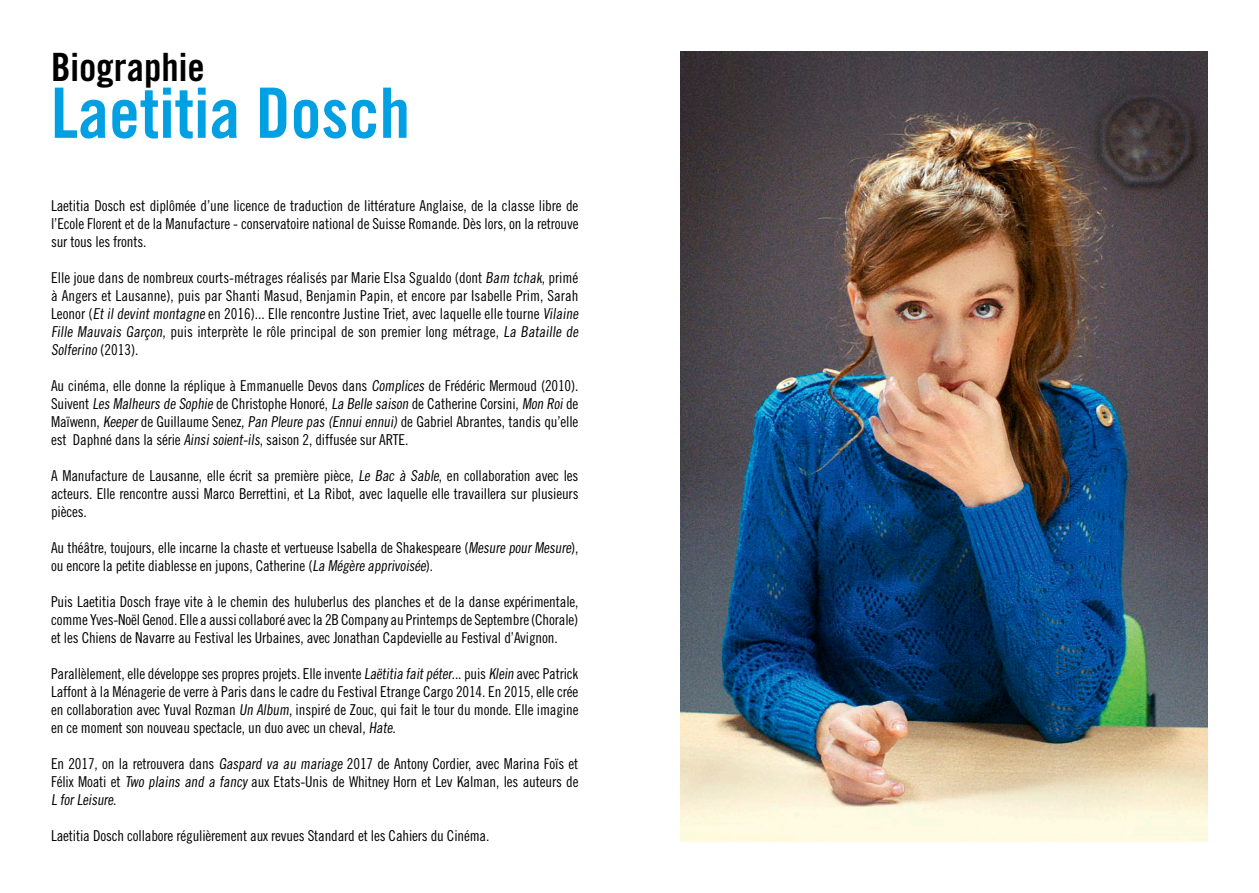
<style>
.page{position:relative;width:1259px;height:893px;background:#fff}
.page>*{position:absolute;margin:0;border:0;box-sizing:border-box;transform-origin:0 0}
.t1{font:69.6px "Trade Gothic Bold Cond Twenty";color:#00a0e3}
.t2{font:39px "Trade Gothic Bold Cond Twenty";color:#000}
.t3{font:15px/18px "Trade Gothic Cond Eighteen";letter-spacing:-.01em;color:#000;text-align:justify}
</style>
<div class="page">
<img style="left:681px;top:51px;width:526px;height:791px">
<h2 class="t2" style="left:51px;top:43px;width:155px">Biographie</h2>
<h1 class="t1" style="left:51px;top:71px;width:361px">Laetitia Dosch</h1>
<p class="t3" style="left:51px;top:197px;width:529px">Laetitia Dosch est diplômée d’une licence de traduction de littérature Anglaise, de la classe libre de l’Ecole Florent et de la Manufacture - conservatoire national de Suisse Romande. Dès lors, on la retrouve sur tous les fronts.</p>
<p class="t3" style="left:51px;top:269px;width:531px;text-align:left">Elle joue dans de nombreux courts-métrages réalisés par Marie Elsa Sgualdo (dont Bam tchak, primé à Angers et Lausanne), puis par Shanti Masud, Benjamin Papin, et encore par Isabelle Prim, Sarah Leonor (Etildevintmontagne en 2016)... Elle rencontre Justine Triet, avec laquelle elle tourne Vilaine Fille Mauvais Garçon, puis interprète le rôle principal de son premier long métrage, La Bataille de Solferino ( 2 0 1 3 ) .</p>
<p class="t3" style="left:51px;top:377px;width:529px">Au cinéma, elle donne la réplique à Emmanuelle Devos dans Complices de Frédéric Mermoud (2010).<br>Suivent Les Malheurs de Sophie de Christophe Honoré, La Belle saison de Catherine Corsini, Mon Roide Maïwenn, Keeperde Guillaume Senez, Pan Pleure pas(Ennuiennui)de Gabriel Abrantes, tandis qu’elle est Daphné dans la série Ainsisoient-ils, saison 2, diffusée sur ARTE.</p>
<p class="t3" style="left:51px;top:467px;width:529px">A Manufacture de Lausanne, elle écrit sa première pièce, Le Bac à Sable, en collaboration avec les acteurs. Elle rencontre aussi Marco Berrettini, et La Ribot, avec laquelle elle travaillera sur plusieurs pièces.</p>
<p class="t3" style="left:51px;top:539px;width:529px">Au théâtre, toujours, elle incarne la chaste et vertueuse Isabella de Shakespeare (Mesure pourMesure), ou encore la petite diablesse en jupons, Catherine (La Mégère apprivoisée).</p>
<p class="t3" style="left:51px;top:593px;width:529px">Puis Laetitia Dosch fraye vite à le chemin des huluberlus des planches et de la danse expérimentale, comme Yves-Noël Genod. Elle a aussi collaboré avec la 2B Company au Printemps de Septembre (Chorale) et les Chiens de Navarre au Festival les Urbaines, avec Jonathan Capdevielle au Festival d’Avignon.</p>
<p class="t3" style="left:51px;top:665px;width:529px">Parallèlement, elle développe ses propres projets. Elle invente Laëtitia faitpéter... puis Klein avec Patrick Laffont à la Ménagerie de verre à Paris dans le cadre du Festival Etrange Cargo 2014. En 2015, elle crée en collaboration avec Yuval Rozman Un Album, inspiré de Zouc, qui fait le tour du monde. Elle imagine en ce moment son nouveau spectacle, un duo avec un cheval, Hate.</p>
<p class="t3" style="left:51px;top:755px;width:529px">En 2017, on la retrouvera dans Gaspard va au mariage 2017 de Antony Cordier, avec Marina Foïs et Félix Moati et Two plains and a fancy aux Etats-Unis de Whitney Horn et Lev Kalman, les auteurs de L forLeisure.</p>
<p class="t3" style="left:51px;top:827px;width:440px">Laetitia Dosch collabore régulièrement aux revues Standard et les Cahiers du Cinéma.</p>
</div>
